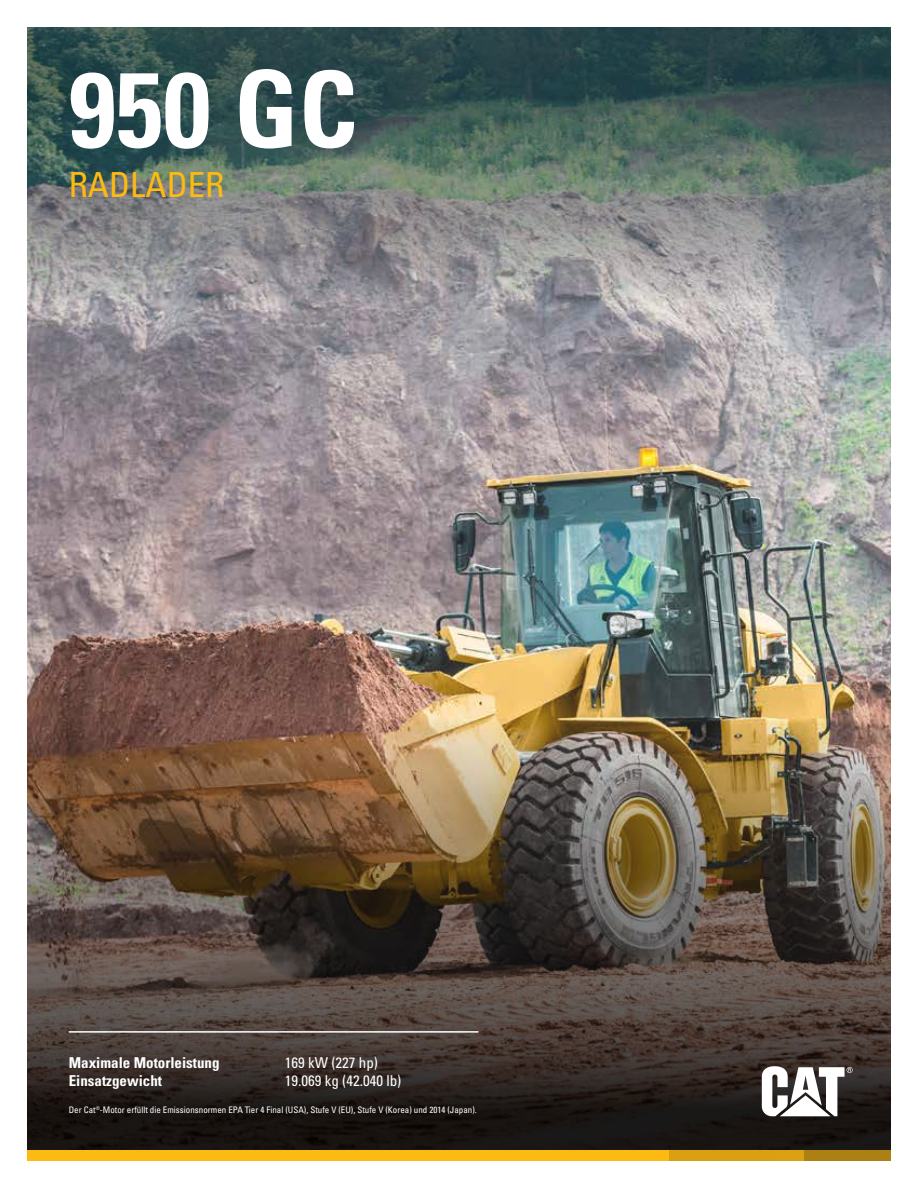
<style>
.page{position:relative;width:918px;height:1188px;background:#fff}
.page>*{position:absolute;margin:0;border:0;box-sizing:border-box;transform-origin:0 0}
.t1{font:106.2px "Univers LTCYR 67 Bold Cond";color:#fff}
.t2{font:condensed 34.5px "Univers LTCYR 57";color:#fdba12}
.t3{font:15px "Univers LTCYR 67 Bold Cond";color:#fff}
.t4{font:condensed 15px "Univers LTCYR 57";color:#fff}
.t5{font:condensed 9px "Univers LT Std";color:#fff}
</style>
<div class="page">
<img style="left:27px;top:311px;width:864px;height:840px">
<div style="left:27px;top:1151px;width:641px;height:10px;background:#fdba12"></div>
<div style="left:667px;top:1151px;width:137px;height:10px;background:#daa012"></div>
<div style="left:804px;top:1151px;width:87px;height:10px;background:#ac8013"></div>
<svg style="left:762px;top:1066px;width:91px;height:50px"></svg>
<svg style="left:27px;top:27px;width:864px;height:284px"></svg>
<hr style="left:69px;top:1031px;width:409px;height:2px;background:#fff">
<h1 class="t1" style="left:69px;top:45px;width:290px">950 GC</h1>
<h2 class="t2" style="left:69px;top:163px;width:157px">RADLADER</h2>
<h3 class="t3" style="left:69px;top:1054px;width:152px">Maximale Motorleistung</h3>
<h3 class="t4" style="left:285px;top:1053px;width:95px">169 kW (227 hp)</h3>
<h3 class="t3" style="left:69px;top:1072px;width:95px">Einsatzgewicht</h3>
<h3 class="t4" style="left:285px;top:1071px;width:118px">19.069 kg (42.040 lb)</h3>
<p class="t5" style="left:69px;top:1104px;width:410px">Der Cat<sup>®</sup>-Motor erfüllt die Emissionsnormen EPA Tier 4 Final (USA), Stufe V (EU), Stufe V (Korea) und 2014 (Japan).</p>
</div>
